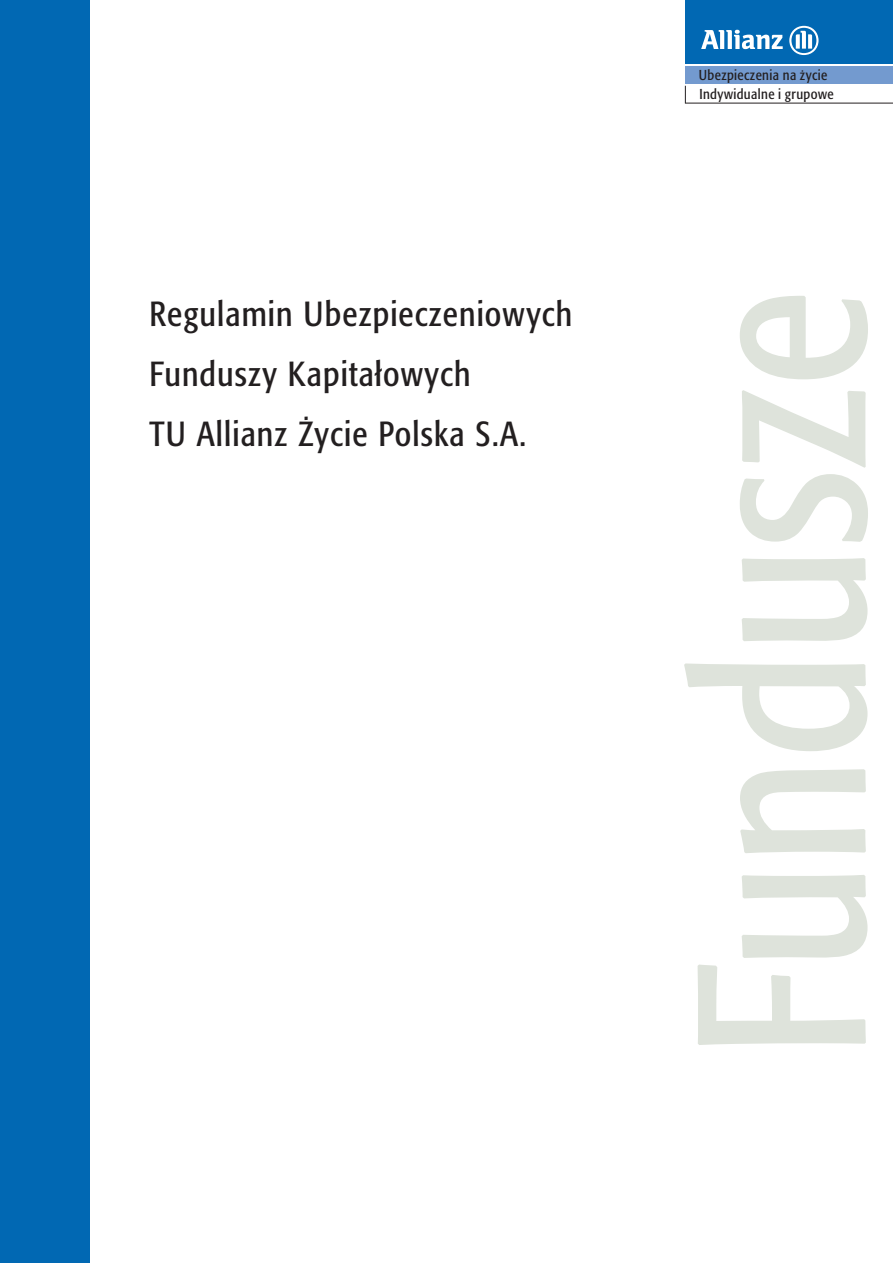
<style>
.page{position:relative;width:893px;height:1263px;background:#fff}
.page>*{position:absolute;margin:0;border:0;box-sizing:border-box;transform-origin:0 0}
.t1{font:237px "Formata Condensed CEX Regular";color:#dee3db;scale:.93 1}
.t2{font:34.5px/60px "Formata Condensed CEX Regular";letter-spacing:.03em;color:#231f20}
.t3{font:14.25px "Formata Condensed CEX Regular";letter-spacing:.025em;color:#231f20}
</style>
<div class="page">
<div style="left:1px;top:0;width:89px;height:1263px;background:#0168b3"></div>
<hr style="left:685px;top:103px;width:208px;height:1px;background:#231f20">
<svg style="left:685px;top:86px;width:1px;height:17px"></svg>
<div style="left:685px;top:66px;width:208px;height:18px;background:#739acf"></div>
<div style="left:685px;top:0;width:208px;height:64px;background:#0168b3"></div>
<svg style="left:701px;top:30px;width:82px;height:19px"></svg>
<svg style="left:789px;top:26px;width:29px;height:29px"></svg>
<p class="t2" style="left:150px;top:287px;width:424px">Regulamin Ubezpieczeniowych<br>Funduszy Kapitałowych<br>TU Allianz Życie Polska S.A.</p>
<p class="t3" style="left:699px;top:70px;width:130px">Ubezpieczenia na życie</p>
<p class="t3" style="left:699px;top:89px;width:136px">Indywidualne i grupowe</p>
<h1 class="t1" style="left:697px;top:1057px;width:826px;rotate:-90deg">Fundusze</h1>
</div>
